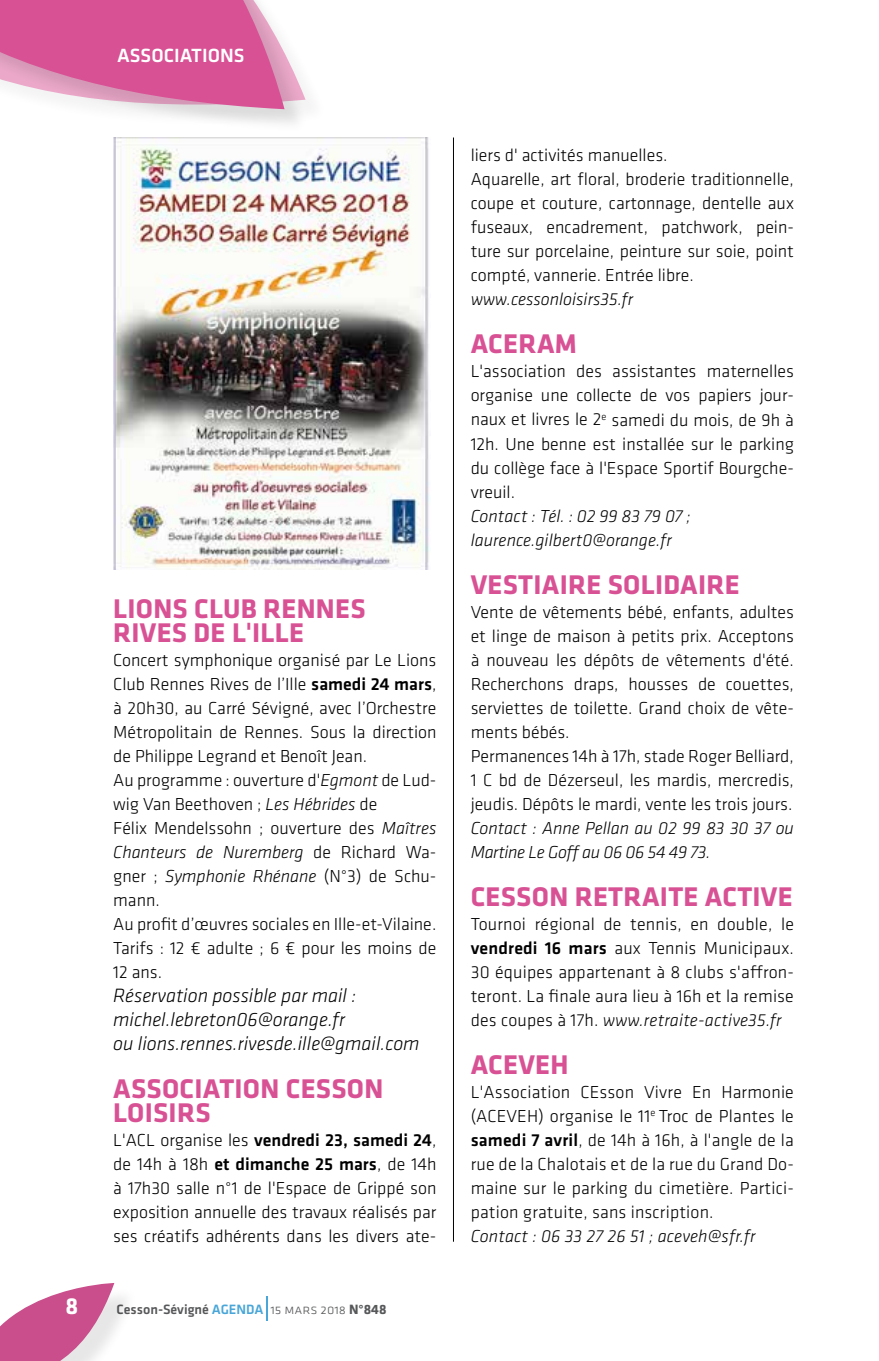
<style>
.page{position:relative;width:879px;height:1361px;background:#fff}
.page>*{position:absolute;margin:0;border:0;box-sizing:border-box;transform-origin:0 0}
.t1{font:700 28px/24px "Klavika";letter-spacing:.01em;color:#d85194}
.t2{font:700 24px "Klavika";color:#fff}
.t3{font:italic 300 20px/24px "Klavika";color:#000}
.t4{font:500 19.8px "Klavika";color:#fff}
.t5{font:300 18px/24px "Klavika";color:#000;text-align:justify}
.t6{font:italic 300 18px/24px "Klavika";color:#000}
.t7{font:500 14px "Klavika";color:#57585a}
.s1{font-weight:500}
.s2{font-style:italic}
.s3{color:#49a6d8}
.s4{font-family:"Klavika Light Caps SC";font-weight:400}
.s5{font-weight:700}
</style>
<div class="page">
<hr style="left:453px;top:137px;width:1px;height:1104px;background:#000">
<svg style="left:266px;top:1296px;width:1px;height:24px"></svg>
<div style="left:0;top:1286px;width:138px;height:75px;background:#000;opacity:.1"></div>
<svg style="left:0;top:1283px;width:114px;height:78px"></svg>
<img style="left:113px;top:137px;width:317px;height:432px">
<svg style="left:0;top:0;width:305px;height:124px"></svg>
<p class="t4" style="left:117px;top:42px;width:129px">ASSOCIATIONS</p>
<h1 class="t1" style="left:113px;top:595px;width:254px">LIONS CLUB RENNES<br>RIVES DE L'ILLE</h1>
<p class="t5" style="left:113px;top:647px;width:325px;text-align:left">Concert symphonique organisé par Le Lions Club Rennes Rives de l’Ille <span class="s1">samedi 24 mars</span>, à 20h30, au Carré Sévigné, avec l’Orchestre Métropolitain de Rennes. Sous la direction de Philippe Legrand et Benoît Jean.<br>Au programme : ouverture d'<span class="s2">Egmont</span> de Lud&shy;wig Van Beethoven ; <span class="s2">Les Hébrides</span> de<br>Félix Mendelssohn ; ouverture des <span class="s2">Maîtres Chanteurs de Nuremberg</span> de Richard Wa&shy;gner ; <span class="s2">Symphonie Rhénane</span> (N°3) de Schu&shy;mann.<br>Au profit d’œuvres sociales en Ille-et-Vilaine.<br>Tarifs : 12 € adulte ; 6 € pour les moins de 12 ans.</p>
<p class="t3" style="left:113px;top:983px;width:308px">Réservation possible par mail : michel.lebreton06@orange.fr<br>ou lions.rennes.rivesde.ille@gmail.com</p>
<h1 class="t1" style="left:113px;top:1075px;width:272px">ASSOCIATION CESSON<br>LOISIRS</h1>
<p class="t5" style="left:113px;top:1127px;width:325px">L'ACL organise les <span class="s1">vendredi 23, samedi 24</span>, de 14h à 18h <span class="s1">et dimanche 25 mars</span>, de 14h à 17h30 salle n°1 de l'Espace de Grippé son exposition annuelle des travaux réalisés par ses créatifs adhérents dans les divers ate-</p>
<h2 class="t2" style="left:66px;top:1288px;width:14px">8</h2>
<p class="t7" style="left:117px;top:1299px;width:271px">Cesson-Sévigné <span class="s3">AGENDA</span> <span class="s4">15 mars 2018</span> <span class="s5">N°848</span></p>
<p class="t5" style="left:471px;top:143px;width:325px;text-align:left">liers d' activités manuelles.<br>Aquarelle, art floral, broderie traditionnelle, coupe et couture, cartonnage, dentelle aux fuseaux, encadrement, patchwork, pein&shy;ture sur porcelaine, peinture sur soie, point compté, vannerie. Entrée libre.</p>
<p class="t6" style="left:471px;top:287px;width:164px">www.cessonloisirs35.fr</p>
<h1 class="t1" style="left:471px;top:331px;width:108px">ACERAM</h1>
<p class="t5" style="left:471px;top:359px;width:325px">L'association des assistantes maternelles organise une collecte de vos papiers jour&shy;naux et livres le 2<sup>e</sup> samedi du mois, de 9h à 12h. Une benne est installée sur le parking du collège face à l'Espace Sportif Bourgche&shy;vreuil.</p>
<p class="t6" style="left:471px;top:503px;width:222px">Contact : Tél. : 02 99 83 79 07 ; laurence.gilbert0@orange.fr</p>
<h1 class="t1" style="left:471px;top:571px;width:270px">VESTIAIRE SOLIDAIRE</h1>
<p class="t5" style="left:471px;top:599px;width:325px;text-align:left">Vente de vêtements bébé, enfants, adultes et linge de maison à petits prix. Acceptons à nouveau les dépôts de vêtements d'été.<br>Recherchons draps, housses de couettes, serviettes de toilette. Grand choix de vête&shy;ments bébés.<br>Permanences 14h à 17h, stade Roger Belliard, 1 C bd de Dézerseul, les mardis, mercredis, jeudis. Dépôts le mardi, vente les trois jours.</p>
<p class="t6" style="left:471px;top:815px;width:325px">Contact : Anne Pellan au 02 99 83 30 37 ou<br>Martine Le Goff au 06 06 54 49 73.</p>
<h1 class="t1" style="left:471px;top:883px;width:323px">CESSON RETRAITE ACTIVE</h1>
<p class="t5" style="left:471px;top:911px;width:325px">Tournoi régional de tennis, en double, le <span class="s1">vendredi 16 mars</span> aux Tennis Municipaux.<br>30 équipes appartenant à 8 clubs s'affron&shy;teront. La finale aura lieu à 16h et la remise des coupes à 17h. <span class="s2">www.retraite-active35.fr</span></p>
<h1 class="t1" style="left:471px;top:1051px;width:99px">ACEVEH</h1>
<p class="t5" style="left:471px;top:1079px;width:325px">L'Association CEsson Vivre En Harmonie (ACEVEH) organise le 11<sup>e</sup> Troc de Plantes le <span class="s1">samedi 7 avril</span>, de 14h à 16h, à l'angle de la rue de la Chalotais et de la rue du Grand Do&shy;maine sur le parking du cimetière. Partici&shy;pation gratuite, sans inscription.</p>
<p class="t6" style="left:471px;top:1223px;width:286px">Contact : 06 33 27 26 51 ; aceveh@sfr.fr</p>
</div>
